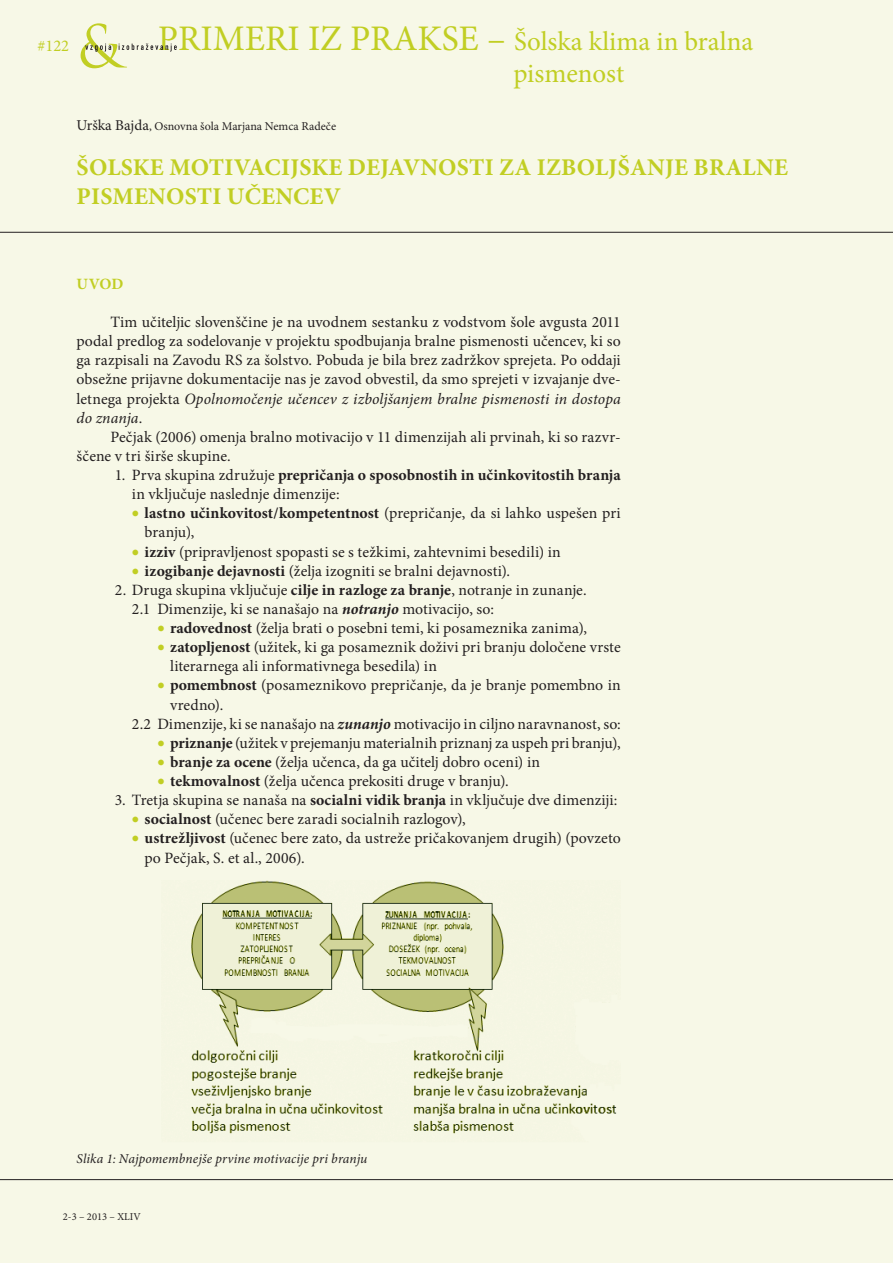
<style>
.page{position:relative;width:893px;height:1263px;background:#f7f8e7}
.page>*{position:absolute;margin:0;border:0;box-sizing:border-box;transform-origin:0 0}
.t1{font:27px/32.4px "Minion Pro";color:#c1ce23}
.t2{font:700 24px/28.8px "Minion Pro";letter-spacing:.01em;color:#c1ce23}
.t3{font:16.5px "Minion Pro";color:#c1ce23}
.t4{font:15.75px/19px "Minion Pro";letter-spacing:.005em;color:#231f20}
.t5{font:700 15.75px "Minion Pro";color:#c1ce23}
.t6{font:italic 13.5px "Minion Pro";letter-spacing:.01em;color:#231f20}
.t7{font:12px "Minion Pro";color:#231f20}
.t8{font:10.5px "Minion Pro";color:#231f20}
.s1{font-size:36px}
.s2{font-size:15px}
.s3{font-style:italic}
.s4{font-weight:700}
.s5{color:#c1ce23}
.s6{font-weight:700;font-style:italic}
</style>
<div class="page">
<hr style="left:0;top:1179px;width:893px;height:1px;background:#231f20">
<svg style="left:81px;top:23px;width:96px;height:45px"></svg>
<hr style="left:0;top:232px;width:893px;height:1px;background:#231f20">
<img style="left:191px;top:880px;width:426px;height:254px">
<p class="t3" style="left:38px;top:35px;width:33px">#122</p>
<h1 class="t1" style="left:513px;top:25px;width:241px;text-indent:-355px"><span class="s1">PRIMERI IZ PRAKSE –</span> Šolska klima in bralna pismenost</h1>
<p class="t7" style="left:77px;top:118px;width:261px"><span class="s2">Urška Bajda</span>, Osnovna šola Marjana Nemca Radeče</p>
<h2 class="t2" style="left:77px;top:153px;width:713px">ŠOLSKE MOTIVACIJSKE DEJAVNOSTI ZA IZBOLJŠANJE BRALNE<br>PISMENOSTI UČENCEV</h2>
<p class="t5" style="left:77px;top:273px;width:48px">UVOD</p>
<p class="t4" style="left:77px;top:313px;width:546px;text-align:justify;text-indent:34px">Tim učiteljic slovenščine je na uvodnem sestanku z vodstvom šole avgusta 2011 podal predlog za sodelovanje v projektu spodbujanja bralne pismenosti učencev, ki so ga razpisali na Zavodu RS za šolstvo. Pobuda je bila brez zadržkov sprejeta. Po oddaji obsežne prijavne dokumentacije nas je zavod obvestil, da smo sprejeti v izvajanje dve&shy;letnega projekta <span class="s3">Opolnomočenje učencev z izboljšanjem bralne pismenosti in dostopa do znanja</span>.</p>
<p class="t4" style="left:77px;top:427px;width:546px;text-indent:34px">Pečjak (2006) omenja bralno motivacijo v 11 dimenzijah ali prvinah, ki so razvr&shy;ščene v tri širše skupine.</p>
<p class="t4" style="left:132px;top:466px;width:490px;text-indent:-17px">1. Prva skupina združuje <span class="s4">prepričanja o sposobnostih in učinkovitostih branja </span>in vključuje naslednje dimenzije:</p>
<p class="t4" style="left:145px;top:504px;width:478px;text-indent:-13px"><span class="s5">•</span> <span class="s4">lastno učinkovitost/kompetentnost</span> (prepričanje, da si lahko uspešen pri branju),</p>
<p class="t4" style="left:132px;top:542px;width:430px"><span class="s5">•</span> <span class="s4">izziv</span> (pripravljenost spopasti se s težkimi, zahtevnimi besedili) in</p>
<p class="t4" style="left:132px;top:561px;width:380px"><span class="s5">•</span> <span class="s4">izogibanje dejavnosti</span> (želja izogniti se bralni dejavnosti).</p>
<p class="t4" style="left:132px;top:580px;width:456px;text-indent:-17px">2. Druga skupina vključuje <span class="s4">cilje in razloge za branje</span>, notranje in zunanje.<br>2.1 Dimenzije, ki se nanašajo na <span class="s6">notranjo</span> motivacijo, so:</p>
<p class="t4" style="left:157px;top:619px;width:431px"><span class="s5">•</span> <span class="s4">radovednost</span> (želja brati o posebni temi, ki posameznika zanima),</p>
<p class="t4" style="left:170px;top:638px;width:452px;text-indent:-13px"><span class="s5">•</span> <span class="s4">zatopljenost</span> (užitek, ki ga posameznik doživi pri branju določene vrste literarnega ali informativnega besedila) in</p>
<p class="t4" style="left:157px;top:676px;width:465px"><span class="s5">•</span> <span class="s4">pomembnost</span> (posameznikovo prepričanje, da je branje pomembno in</p>
<p class="t4" style="left:170px;top:695px;width:55px">vredno).</p>
<p class="t4" style="left:132px;top:714px;width:490px">2.2 Dimenzije, ki se nanašajo na <span class="s6">zunanjo</span> motivacijo in ciljno naravnanost, so:</p>
<p class="t4" style="left:157px;top:733px;width:465px"><span class="s5">•</span> <span class="s4">priznanje</span> (užitek v prejemanju materialnih priznanj za uspeh pri branju),</p>
<p class="t4" style="left:157px;top:752px;width:384px"><span class="s5">•</span> <span class="s4">branje za ocene</span> (želja učenca, da ga učitelj dobro oceni) in</p>
<p class="t4" style="left:157px;top:771px;width:353px"><span class="s5">•</span> <span class="s4">tekmovalnost</span> (želja učenca prekositi druge v branju).</p>
<p class="t4" style="left:115px;top:791px;width:504px">3. Tretja skupina se nanaša na <span class="s4">socialni vidik branja</span> in vključuje dve dimenziji:</p>
<p class="t4" style="left:132px;top:810px;width:335px"><span class="s5">•</span> <span class="s4">socialnost</span> (učenec bere zaradi socialnih razlogov),</p>
<p class="t4" style="left:145px;top:829px;width:478px;text-indent:-13px"><span class="s5">•</span> <span class="s4">ustrežljivost</span> (učenec bere zato, da ustreže pričakovanjem drugih) (povzeto po Pečjak, S. et al., 2006).</p>
<p class="t6" style="left:77px;top:1149px;width:292px">Slika 1: Najpomembnejše prvine motivacije pri branju</p>
<p class="t8" style="left:63px;top:1210px;width:79px">2-3 – 2013 – XLIV</p>
</div>
